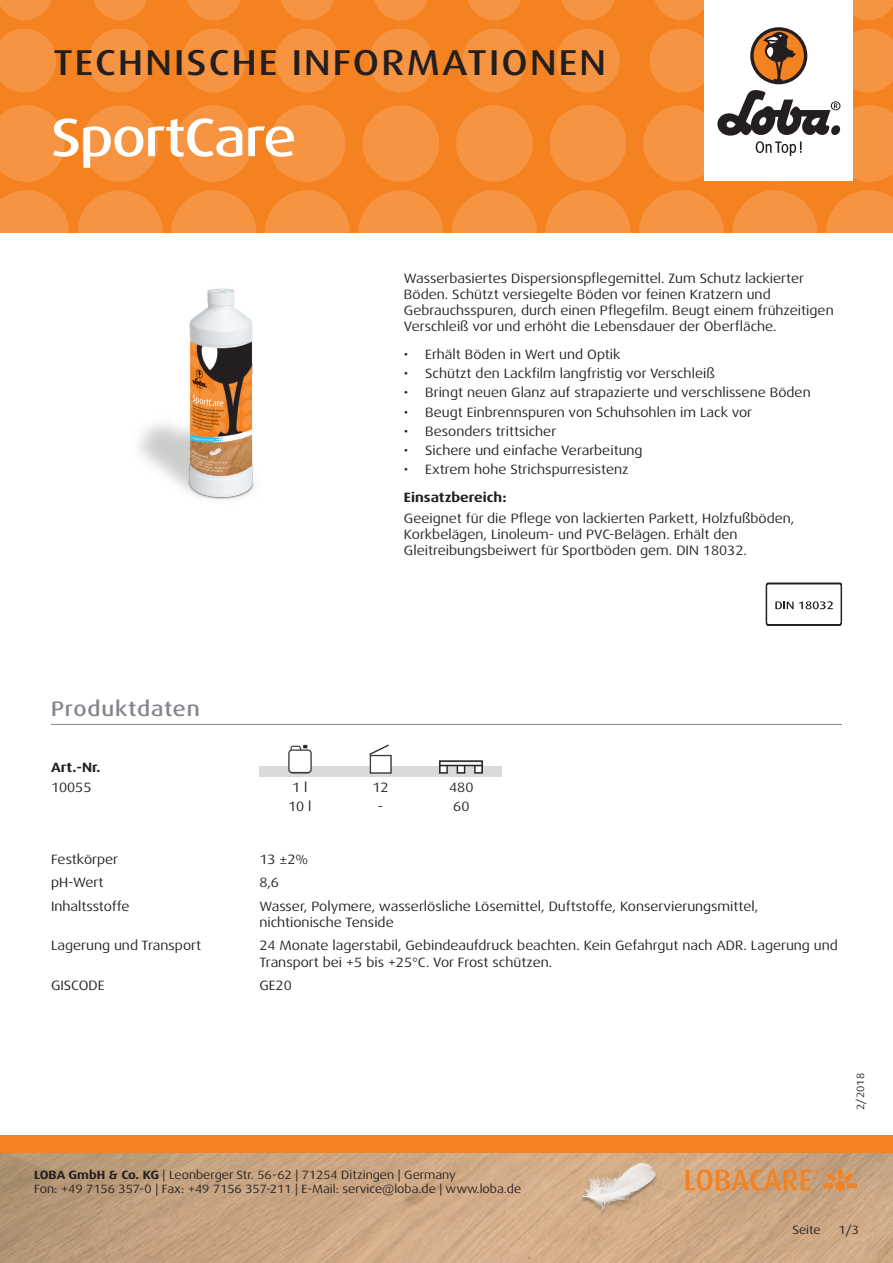
<style>
.page{position:relative;width:893px;height:1263px;background:#fff}
.page>*{position:absolute;margin:0;border:0;box-sizing:border-box;transform-origin:0 0}
.t1{font:500 expanded 54px "Dax Pro";letter-spacing:-.025em;color:#fff}
.t2{font:500 expanded 36px "Dax Pro";letter-spacing:.06em;color:#231f20}
.Titel_grau{font:500 expanded 21px "Dax Pro";letter-spacing:.04em;color:#82858b}
.Text{font:expanded 13.5px/16.2px "Dax Pro";color:#231f20}
.Text_Bold{font:700 expanded 13.5px "Dax Pro";color:#231f20}
.Text_zentriert{font:expanded 13.5px "Dax Pro";color:#231f20}
.Pagina{font:expanded 12px/14.4px "Dax Pro";color:#231f20}
.t3{font:expanded 10.5px "Dax Pro";color:#231f20}
.s1{font-weight:700}
</style>
<div class="page">
<div style="left:0;top:0;width:893px;height:233px;background:#f58220"></div>
<svg style="left:0;top:190px;width:69px;height:43px"></svg>
<svg style="left:78px;top:190px;width:85px;height:85px;fill:#f69441"></svg>
<svg style="left:171px;top:190px;width:85px;height:85px;fill:#f69441"></svg>
<svg style="left:265px;top:190px;width:85px;height:85px;fill:#f69441"></svg>
<svg style="left:358px;top:190px;width:85px;height:85px;fill:#f69441"></svg>
<svg style="left:545px;top:190px;width:85px;height:85px;fill:#f69441"></svg>
<svg style="left:452px;top:190px;width:85px;height:85px;fill:#f69441"></svg>
<svg style="left:732px;top:190px;width:85px;height:85px;fill:#f69441"></svg>
<svg style="left:639px;top:190px;width:85px;height:85px;fill:#f69441"></svg>
<svg style="left:826px;top:190px;width:67px;height:43px"></svg>
<svg style="left:0;top:105px;width:65px;height:77px"></svg>
<svg style="left:82px;top:105px;width:76px;height:77px"></svg>
<svg style="left:175px;top:105px;width:77px;height:77px"></svg>
<svg style="left:269px;top:105px;width:76px;height:77px"></svg>
<svg style="left:456px;top:105px;width:77px;height:77px"></svg>
<svg style="left:362px;top:105px;width:77px;height:77px"></svg>
<svg style="left:550px;top:105px;width:76px;height:77px"></svg>
<svg style="left:0;top:29px;width:56px;height:63px"></svg>
<svg style="left:182px;top:29px;width:64px;height:63px"></svg>
<svg style="left:88px;top:29px;width:64px;height:63px"></svg>
<svg style="left:275px;top:29px;width:64px;height:63px"></svg>
<svg style="left:462px;top:29px;width:64px;height:63px"></svg>
<svg style="left:369px;top:29px;width:64px;height:63px"></svg>
<svg style="left:556px;top:29px;width:64px;height:63px"></svg>
<svg style="left:0;top:0;width:51px;height:20px"></svg>
<svg style="left:187px;top:0;width:53px;height:20px"></svg>
<svg style="left:468px;top:0;width:53px;height:20px"></svg>
<svg style="left:655px;top:0;width:49px;height:20px"></svg>
<svg style="left:93px;top:0;width:54px;height:20px"></svg>
<svg style="left:374px;top:0;width:54px;height:20px"></svg>
<svg style="left:281px;top:0;width:53px;height:20px"></svg>
<svg style="left:561px;top:0;width:54px;height:20px"></svg>
<svg style="left:853px;top:0;width:40px;height:20px"></svg>
<img style="left:0;top:1152px;width:893px;height:111px">
<div style="left:0;top:1135px;width:893px;height:17px;background:#f58220"></div>
<div style="left:704px;top:0;width:149px;height:181px;background:#fff"></div>
<svg style="left:643px;top:28px;width:250px;height:154px"></svg>
<img style="left:578px;top:1161px;width:82px;height:81px">
<svg style="left:686px;top:1169px;width:171px;height:22px"></svg>
<hr style="left:51px;top:724px;width:791px;height:1px;background:#82858b">
<img style="left:288px;top:744px;width:195px;height:22px">
<img style="left:259px;top:766px;width:243px;height:11px">
<img style="left:106px;top:272px;width:216px;height:228px">
<svg style="left:766px;top:583px;width:76px;height:43px"></svg>
<h2 class="t2" style="left:53px;top:40px;width:554px">TECHNISCHE INFORMATIONEN</h2>
<p class="t1" style="left:51px;top:103px;width:247px">SportCare</p>
<p class="Titel_grau" style="left:51px;top:695px;width:150px">Produktdaten</p>
<p class="Text" style="left:404px;top:270px;width:431px">Wasserbasiertes Dispersionspflegemittel. Zum Schutz lackierter Böden. Schützt versiegelte Böden vor feinen Kratzern und Gebrauchsspuren, durch einen Pflegefilm. Beugt einem frühzeitigen Verschleiß vor und erhöht die Lebensdauer der Oberfläche.</p>
<p class="Text" style="left:404px;top:346px;width:218px">• Erhält Böden in Wert und Optik</p>
<p class="Text" style="left:404px;top:365px;width:312px">• Schützt den Lackfilm langfristig vor Verschleiß</p>
<p class="Text" style="left:404px;top:385px;width:408px">• Bringt neuen Glanz auf strapazierte und verschlissene Böden</p>
<p class="Text" style="left:404px;top:404px;width:350px">• Beugt Einbrennspuren von Schuhsohlen im Lack vor</p>
<p class="Text" style="left:404px;top:423px;width:154px">• Besonders trittsicher</p>
<p class="Text" style="left:404px;top:442px;width:240px">• Sichere und einfache Verarbeitung</p>
<p class="Text" style="left:404px;top:461px;width:226px">• Extrem hohe Strichspurresistenz</p>
<p class="Text_Bold" style="left:404px;top:488px;width:104px">Einsatzbereich:</p>
<p class="Text" style="left:404px;top:510px;width:392px">Geeignet für die Pflege von lackierten Parkett, Holzfußböden,<br>Korkbelägen, Linoleum- und PVC-Belägen. Erhält den<br>Gleitreibungsbeiwert für Sportböden gem. DIN 18032.</p>
<p class="Text_Bold" style="left:51px;top:759px;width:51px">Art.-Nr.</p>
<p class="Text" style="left:51px;top:779px;width:42px">10055</p>
<p class="Text_zentriert" style="left:292px;top:778px;width:17px">1 l</p>
<p class="Text_zentriert" style="left:372px;top:778px;width:18px">12</p>
<p class="Text_zentriert" style="left:449px;top:778px;width:26px">480</p>
<p class="Text_zentriert" style="left:288px;top:797px;width:25px">10 l</p>
<p class="Text_zentriert" style="left:378px;top:797px;width:7px">-</p>
<p class="Text_zentriert" style="left:453px;top:797px;width:18px">60</p>
<p class="Text" style="left:51px;top:851px;width:69px">Festkörper</p>
<p class="Text" style="left:259px;top:851px;width:50px">13 ±2%</p>
<p class="Text" style="left:51px;top:874px;width:54px">pH-Wert</p>
<p class="Text" style="left:259px;top:874px;width:21px">8,6</p>
<p class="Text" style="left:51px;top:898px;width:80px">Inhaltsstoffe</p>
<p class="Text" style="left:259px;top:898px;width:501px">Wasser, Polymere, wasserlösliche Lösemittel, Duftstoffe, Konservierungsmittel, nichtionische Tenside</p>
<p class="Text" style="left:51px;top:938px;width:152px">Lagerung und Transport</p>
<p class="Text" style="left:259px;top:938px;width:580px">24 Monate lagerstabil, Gebindeaufdruck beachten. Kein Gefahrgut nach ADR. Lagerung und<br>Transport bei +5 bis +25°C. Vor Frost schützen.</p>
<p class="Text" style="left:51px;top:977px;width:55px">GISCODE</p>
<p class="Text" style="left:259px;top:977px;width:34px">GE20</p>
<p class="Pagina" style="left:34px;top:1167px;width:489px"><span class="s1">LOBA GmbH &amp; Co. KG</span> | Leonberger Str. 56-62 | 71254 Ditzingen | Germany<br>Fon: +49 7156 357-0 | Fax: +49 7156 357-211 | E-Mail: service@loba.de | www.loba.de</p>
<p class="t3" style="left:854px;top:1110px;width:38px;rotate:-90deg">2/2018</p>
<p class="Pagina" style="left:792px;top:1223px;width:30px">Seite</p>
<p class="Pagina" style="left:838px;top:1223px;width:22px">1/3</p>
</div>
